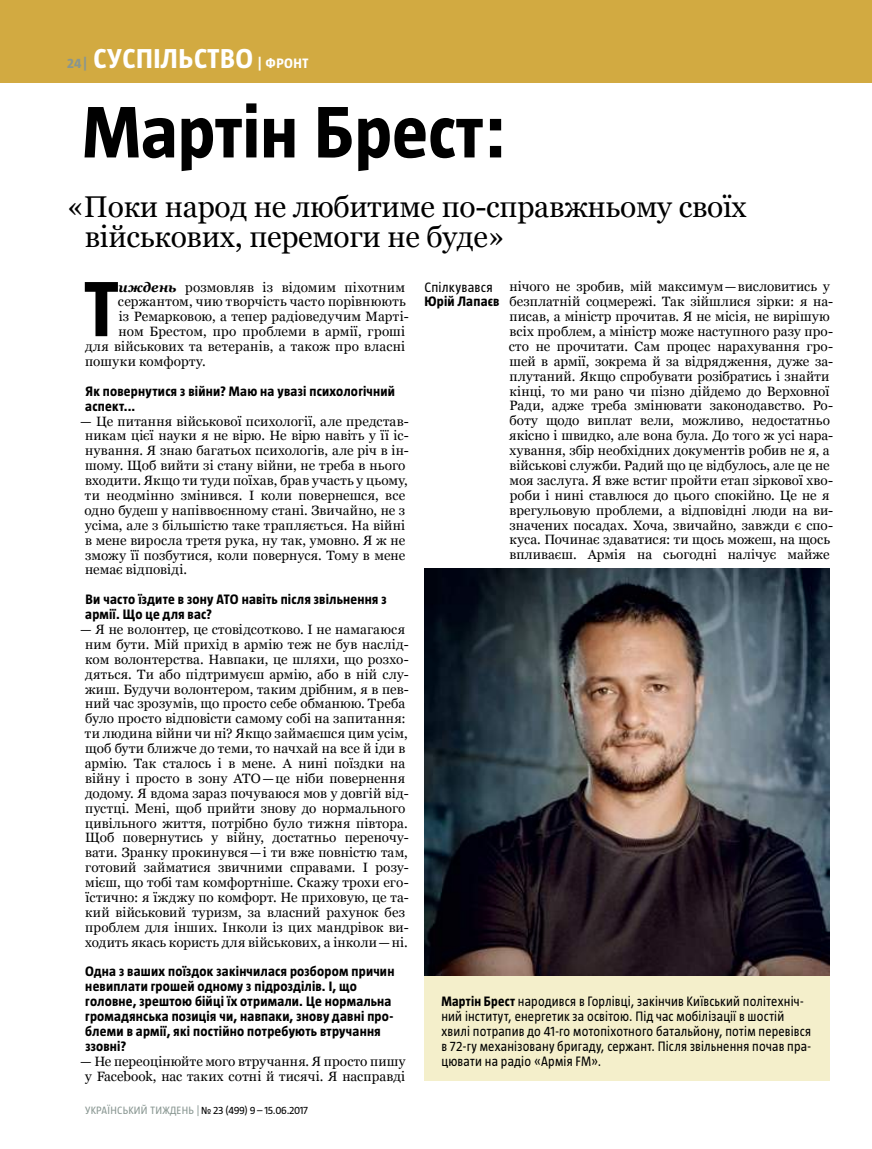
<style>
.page{position:relative;width:872px;height:1149px;background:#fff}
.page>*{position:absolute;margin:0;border:0;box-sizing:border-box;transform-origin:0 0}
.t1{font:700 77.25px "UT Magazine";color:#000}
.t2{font:700 72px "UT Magazine";color:#000}
.t3{font:30px/29.7px "Georgia";letter-spacing:-.01em;color:#000}
.t4{font:700 27px "UT Magazine";letter-spacing:.02em;color:#fff}
.t5{font:13.5px/14.9px "Georgia";letter-spacing:.01em;color:#000}
.t6{font:700 13.5px/14.9px "UT Magazine";letter-spacing:.015em;color:#000}
.t7{font:13.5px/14.9px "UT Magazine";letter-spacing:.015em;color:#000;scale:.95 1}
.t8{font:13.5px "UT Magazine";letter-spacing:.015em;color:#000}
.t9{font:700 13.5px "UT Magazine";color:#889691}
.t10{font:10.5px "UT Magazine";letter-spacing:.03em;color:#000}
.s1{font-size:13.5px}
.s2{font-weight:700;font-style:italic}
.s3{font-weight:700}
.s4{color:#889691}
</style>
<div class="page">
<img style="left:424px;top:568px;width:405px;height:408px">
<div style="left:424px;top:976px;width:405px;height:104px;background:#f4efcb"></div>
<div style="left:0;top:0;width:872px;height:83px;background:#d2aa41"></div>
<p class="t9" style="left:67px;top:56px;width:21px">24|</p>
<h3 class="t4" style="left:93px;top:44px;width:216px">СУСПІЛЬСТВО <span class="s1">| ФРОНТ</span></h3>
<h2 class="t2" style="left:82px;top:93px;width:426px">Мартін Брест:</h2>
<h3 class="t3" style="left:85px;top:192px;width:663px;text-indent:-18px">«Поки народ не любитиме по-справжньому своїх військових, перемоги не буде»</h3>
<p class="t8" style="left:424px;top:279px;width:70px">Спілкувався</p>
<p class="t6" style="left:424px;top:294px;width:76px">Юрій Лапаєв</p>
<p class="t5" style="left:509px;top:279px;width:326px">нічого не зробив, мій максимум—висловитись у безплатній соцмережі. Так зійшлися зірки: я на&shy;писав, а міністр прочитав. Я не місія, не вирішую всіх проблем, а міністр може наступного разу про&shy;сто не прочитати. Сам процес нарахування гро&shy;шей в армії, зокрема й за відрядження, дуже за&shy;плутаний. Якщо спробувати розібратись і знайти кінці, то ми рано чи пізно дійдемо до Верховної Ради, адже треба змінювати законодавство. Ро&shy;боту щодо виплат вели, можливо, недостатньо якісно і швидко, але вона була. До того ж усі нара&shy;хування, збір необхідних документів робив не я, а військові служби. Радий що це відбулось, але це не моя заслуга. Я вже встиг пройти етап зіркової хво&shy;роби і нині ставлюся до цього спокійно. Це не я врегульовую проблеми, а відповідні люди на ви&shy;значених посадах. Хоча, звичайно, завжди є спо&shy;куса. Починає здаватися: ти щось можеш, на щось впливаєш. Армія на сьогодні налічує майже</p>
<h1 class="t1" style="left:84px;top:267px;width:35px">Т</h1>
<p class="t5" style="left:118px;top:279px;width:288px"><span class="s2">иждень</span> розмовляв із відомим піхотним</p>
<p class="t5" style="left:118px;top:294px;width:289px">сержантом, чию творчість часто порівнюють</p>
<p class="t5" style="left:119px;top:309px;width:291px">із Ремарковою, а тепер радіоведучим Марті-</p>
<p class="t5" style="left:119px;top:324px;width:288px">ном Брестом, про проблеми в армії, гроші</p>
<p class="t5" style="left:85px;top:339px;width:321px">для військових та ветеранів, а також про власні</p>
<p class="t5" style="left:85px;top:354px;width:122px">пошуки комфорту.</p>
<p class="t6" style="left:85px;top:383px;width:311px">Як повернутися з війни? Маю на увазі психологічний аспект...</p>
<p class="t5" style="left:84px;top:413px;width:326px;text-indent:-4px">— Це питання військової психології, але представ&shy;никам цієї науки я не вірю. Не вірю навіть у її іс&shy;нування. Я знаю багатьох психологів, але річ в ін&shy;шому. Щоб вийти зі стану війни, не треба в нього входити. Якщо ти туди поїхав, брав участь у цьому, ти неодмінно змінився. І коли повернешся, все одно будеш у напіввоєнному стані. Звичайно, не з усіма, але з більшістю таке трапляється. На війні в мене виросла третя рука, ну так, умовно. Я ж не зможу її позбутися, коли повернуся. Тому в мене немає відповіді.</p>
<p class="t6" style="left:85px;top:592px;width:303px">Ви часто їздите в зону АТО навіть після звільнення з армії. Що це для вас?</p>
<p class="t5" style="left:80px;top:622px;width:330px;text-align:center">— Я не волонтер, це стовідсотково. І не намагаюся ним бути. Мій прихід в армію теж не був наслід&shy;ком волонтерства. Навпаки, це шляхи, що розхо&shy;дяться. Ти або підтримуєш армію, або в ній слу&shy;жиш. Будучи волонтером, таким дрібним, я в пев&shy;ний час зрозумів, що просто себе обманюю. Треба було просто відповісти самому собі на запитання: ти людина війни чи ні? Якщо займаєшся цим усім, щоб бути ближче до теми, то начхай на все й іди в армію. Так сталось і в мене. А нині поїздки на війну і просто в зону АТО—це ніби повернення додому. Я вдома зараз почуваюся мов у довгій від&shy;пустці. Мені, щоб прийти знову до нормального цивільного життя, потрібно було тижня півтора.<br>Щоб повернутись у війну, достатньо переночу&shy;вати. Зранку прокинувся—і ти вже повністю там, готовий займатися звичними справами. І розу&shy;мієш, що тобі там комфортніше. Скажу трохи его&shy;їстично: я їжджу по комфорт. Не приховую, це та&shy;кий військовий туризм, за власний рахунок без проблем для інших. Інколи із цих мандрівок ви&shy;ходить якась користь для військових, а інколи—ні.</p>
<p class="t6" style="left:85px;top:964px;width:311px">Одна з ваших поїздок закінчилася розбором причин невиплати грошей одному з підрозділів. І, що головне, зрештою бійці їх отримали. Це нормальна громадянська позиція чи, навпаки, знову давні про&shy;блеми в армії, які постійно потребують втручання ззовні?</p>
<p class="t5" style="left:80px;top:1053px;width:327px;text-align:center">— Не переоцінюйте мого втручання. Я просто пишу у Facebook, нас таких сотні й тисячі. Я насправді</p>
<p class="t7" style="left:441px;top:993px;width:391px"><span class="s3">Мартін Брест</span> народився в Горлівці, закінчив Київський політехніч&shy;ний інститут, енергетик за освітою. Під час мобілізації в шостій хвилі потрапив до 41-го мотопіхотного батальйону, потім перевівся в 72-гу механізовану бригаду, сержант. Після звільнення почав пра&shy;цювати на радіо «Армія FM».</p>
<p class="t10" style="left:85px;top:1104px;width:225px"><span class="s4">УКРАЇНСЬКИЙ ТИЖДЕНЬ |</span> № 23 (499) 9 – 15.06.2017</p>
</div>
